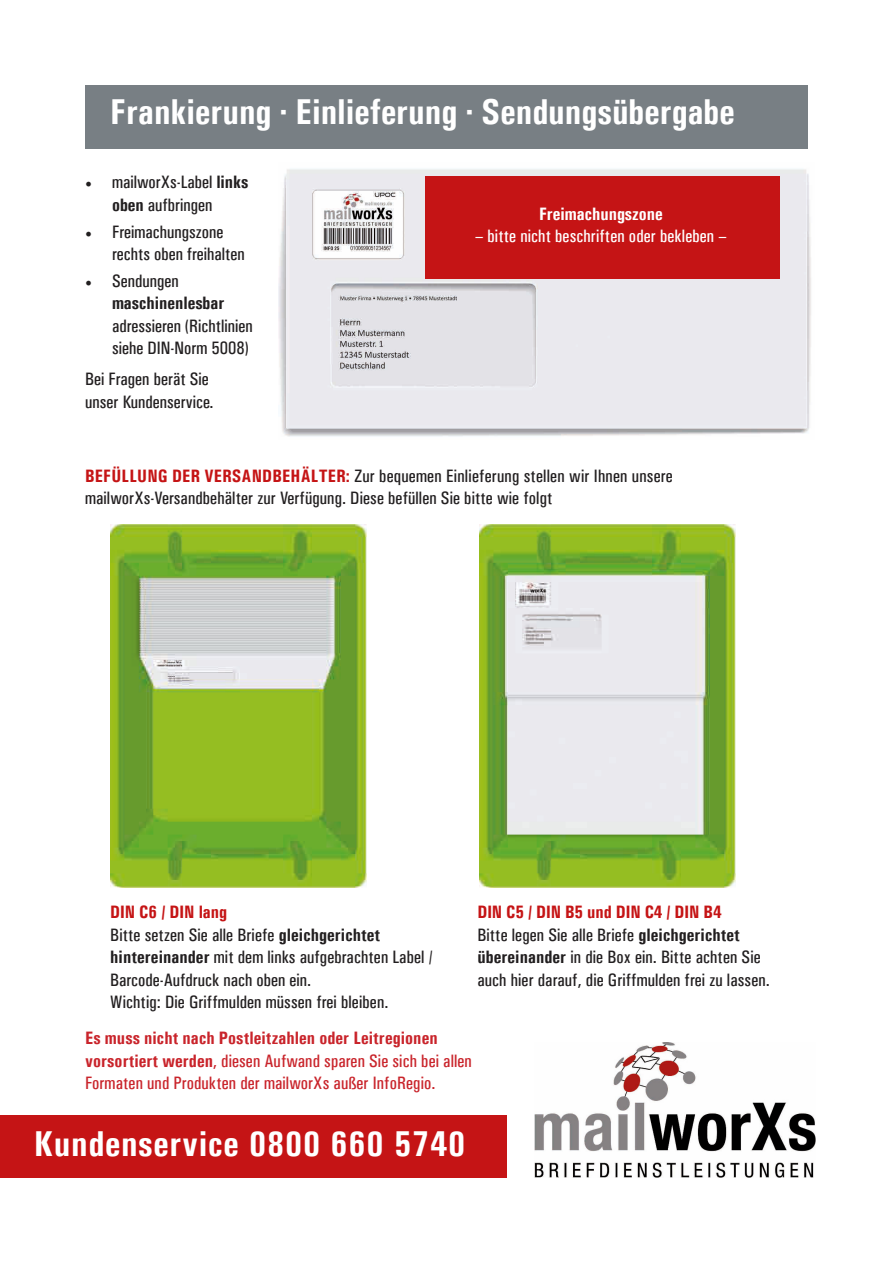
<style>
.page{position:relative;width:893px;height:1263px;background:#fff}
.page>*{position:absolute;margin:0;border:0;box-sizing:border-box;transform-origin:0 0}
.t1{font:700 condensed 36px "Univers";color:#fff}
.t2{font:700 condensed 36px "Univers";letter-spacing:.02em;color:#fff}
.t3{font:18px/22.5px "Univers Condensed";letter-spacing:.005em;color:#221f20}
.t4{font:18px/22.5px "Univers Condensed";letter-spacing:.005em;color:#c9242b}
.t5{font:700 condensed 18px "Univers";letter-spacing:.005em;color:#c9242b}
.t6{font:700 condensed 18px "Univers";color:#c51415}
.t7{font:18px "Univers Condensed";letter-spacing:.005em;color:#fff}
.t8{font:700 condensed 18px "Univers";color:#fff}
.t9{font:700 condensed 18px "Univers";color:#221f20}
.s1{font-family:"Minion Pro"}
.s2{font-family:"Univers";font-weight:700;font-stretch:condensed}
.s3{font-family:"Univers";font-weight:700;font-stretch:condensed;color:#c51415}
</style>
<div class="page">
<img style="left:110px;top:525px;width:257px;height:363px">
<img style="left:479px;top:525px;width:257px;height:363px">
<img style="left:534px;top:1042px;width:282px;height:136px">
<div style="left:0;top:1115px;width:506px;height:63px;background:#c51415"></div>
<div style="left:85px;top:85px;width:723px;height:64px;background:#787f84"></div>
<img style="left:278px;top:169px;width:533px;height:268px">
<div style="left:425px;top:176px;width:354px;height:102px;background:#c51415"></div>
<h1 class="t1" style="left:110px;top:99px;width:626px">Frankierung · Einlieferung · Sendungsübergabe</h1>
<p class="t3" style="left:85px;top:173px;width:165px;text-align:center"><span class="s1">•</span> mailworXs-Label <span class="s2">links oben</span> aufbringen</p>
<p class="t3" style="left:112px;top:222px;width:134px;text-indent:-27px"><span class="s1">•</span> Freimachungszone rechts oben freihalten</p>
<p class="t3" style="left:85px;top:271px;width:95px"><span class="s1">•</span> Sendungen</p>
<p class="t9" style="left:112px;top:297px;width:114px">maschinenlesbar</p>
<p class="t3" style="left:112px;top:316px;width:142px">adressieren (Richtlinien siehe DIN-Norm 5008)</p>
<p class="t3" style="left:85px;top:370px;width:130px">Bei Fragen berät Sie unser Kundenservice.</p>
<p class="t8" style="left:539px;top:207px;width:125px">Freimachungszone</p>
<p class="t7" style="left:475px;top:230px;width:253px">– bitte nicht beschriften oder bekleben –</p>
<p class="t3" style="left:85px;top:466px;width:589px"><span class="s3">BEFÜLLUNG DER VERSANDBEHÄLTER:</span> Zur bequemen Einlieferung stellen wir Ihnen unsere mailworXs-Versandbehälter zur Verfügung. Diese befüllen Sie bitte wie folgt</p>
<p class="t6" style="left:110px;top:906px;width:118px">DIN C6 / DIN lang</p>
<p class="t3" style="left:110px;top:925px;width:324px">Bitte setzen Sie alle Briefe <span class="s2">gleichgerichtet hintereinander</span> mit dem links aufgebrachten Label / Barcode-Aufdruck nach oben ein.<br>Wichtig: Die Griffmulden müssen frei bleiben.</p>
<p class="t6" style="left:477px;top:906px;width:246px">DIN C5 / DIN B5 und DIN C4 / DIN B4</p>
<p class="t3" style="left:477px;top:925px;width:294px">Bitte legen Sie alle Briefe <span class="s2">gleichgerichtet übereinander</span> in die Box ein. Bitte achten Sie auch hier darauf, die Griffmulden frei zu lassen.</p>
<p class="t5" style="left:85px;top:1032px;width:354px">Es muss nicht nach Postleitzahlen oder Leitregionen</p>
<p class="t4" style="left:85px;top:1051px;width:388px"><span class="s2">vorsortiert werden</span>, diesen Aufwand sparen Sie sich bei allen<br>Formaten und Produkten der mailworXs außer InfoRegio.</p>
<h1 class="t2" style="left:34px;top:1131px;width:433px">Kundenservice 0800 660 5740</h1>
</div>
